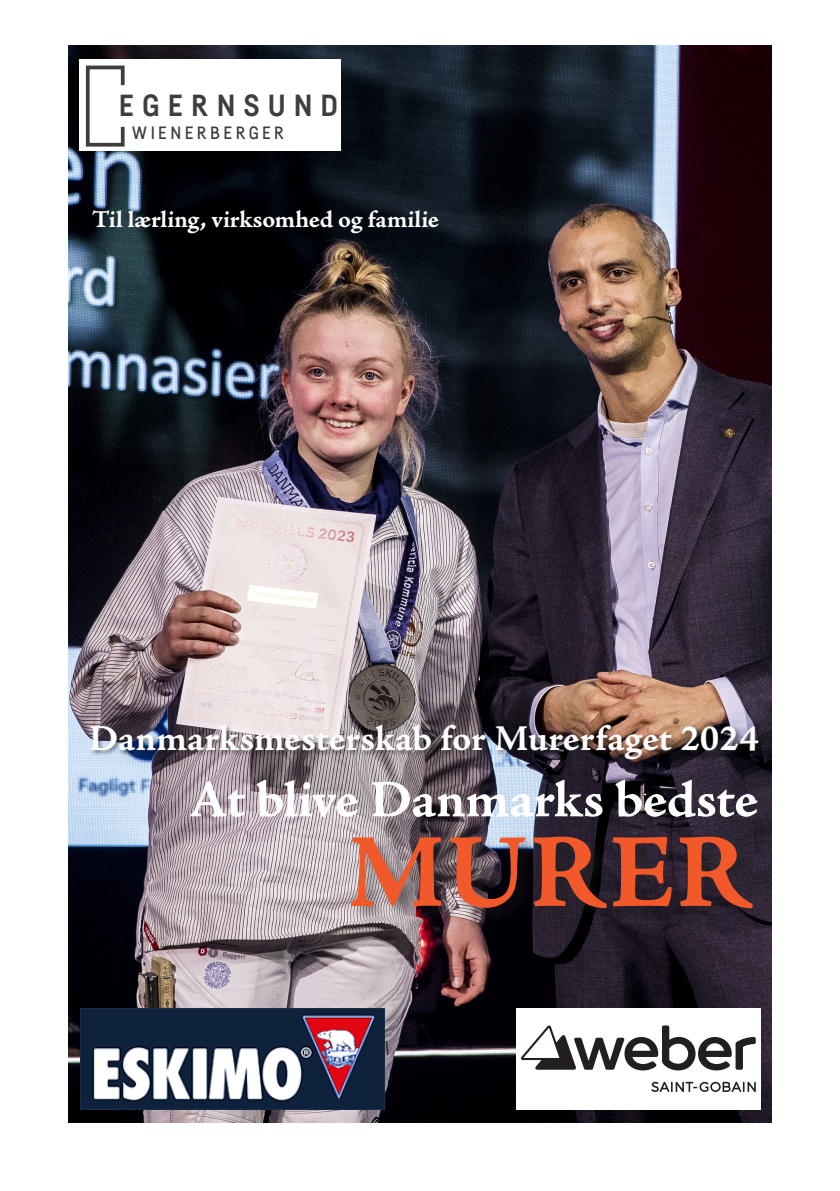
<style>
.page{position:relative;width:840px;height:1191px;background:#fff}
.page>*{position:absolute;margin:0;border:0;box-sizing:border-box;transform-origin:0 0}
.Forside_Rubrik{font:104px "Adobe Jenson Pro Bold Capt";letter-spacing:.005em;color:#f1592b}
.Forside_forridder{font:52px "Adobe Jenson Pro Bold Capt";letter-spacing:-.015em;color:#fff}
.Forside_underrubrik{font:36px "Adobe Jenson Pro Bold Capt";color:#fff}
.t1{font:700 30px "Fabrikat";letter-spacing:.265em;color:#3e3e3f}
.Mellemrubrik{font:24px "Adobe Jenson Pro Bold Capt";letter-spacing:-.005em;color:#fff}
.t2{font:500 17.6px "Fabrikat";letter-spacing:.19em;color:#3e3e3f}
</style>
<div class="page">
<img style="left:68px;top:45px;width:703px;height:1078px">
<div style="left:79px;top:60px;width:262px;height:91px;background:#fff"></div>
<svg style="left:86px;top:66px;width:39px;height:81px"></svg>
<div style="left:515px;top:1008px;width:245px;height:101px;background:#fff"></div>
<svg style="left:651px;top:1081px;width:104px;height:11px"></svg>
<svg style="left:521px;top:1025px;width:234px;height:45px"></svg>
<div style="left:90px;top:723px;width:674px;height:43px;background:#231f20;opacity:.5"></div>
<div style="left:349px;top:834px;width:421px;height:92px;background:#231f20;opacity:.5"></div>
<img style="left:80px;top:1008px;width:304px;height:101px">
<p class="t1" style="left:119px;top:87px;width:221px">EGERNSUND</p>
<p class="t2" style="left:132px;top:122px;width:153px">WIENERBERGER</p>
<p class="Mellemrubrik" style="left:92px;top:205px;width:348px">Til lærling, virksomhed og familie</p>
<p class="Forside_underrubrik" style="left:89px;top:717px;width:671px">Danmarksmesterskab for Murerfaget 2024</p>
<p class="Forside_forridder" style="left:189px;top:769px;width:570px">At blive Danmarks bedste</p>
<p class="Forside_Rubrik" style="left:347px;top:811px;width:405px">MURER</p>
</div>
